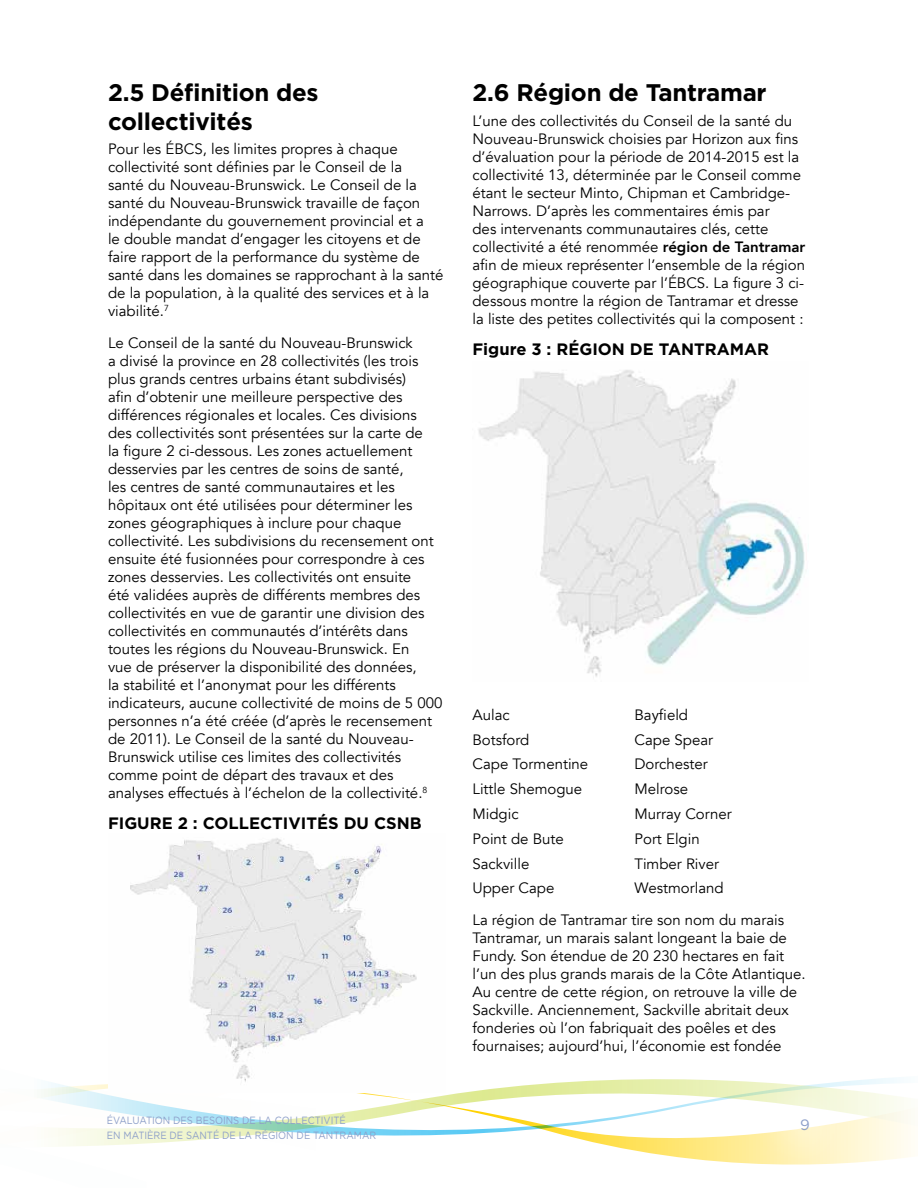
<style>
.page{position:relative;width:918px;height:1188px;background:#fff}
.page>*{position:absolute;margin:0;border:0;box-sizing:border-box;transform-origin:0 0}
.t1{font:700 24px/28.8px "Gotham";letter-spacing:-.01em;color:#000}
.t2{font:700 16.5px "Gotham";color:#000}
.t3{font:15px/18px "Avenir";color:#000}
.t4{font:15px "Gotham";color:#8d9fc9}
.t5{font:10.5px/15px "Gotham";color:#8d9fc9;scale:.9 1}
.s1{font-weight:800}
</style>
<div class="page">
<svg style="left:316px;top:1077px;width:595px;height:87px"></svg>
<svg style="left:44px;top:1082px;width:272px;height:64px"></svg>
<svg style="left:752px;top:1077px;width:106px;height:88px"></svg>
<img style="left:108px;top:838px;width:338px;height:254px">
<img style="left:478px;top:370px;width:327px;height:307px">
<h1 class="t1" style="left:108px;top:77px;width:212px">2.5 Définition des collectivités</h1>
<p class="t3" style="left:108px;top:141px;width:337px">Pour les ÉBCS, les limites propres à chaque collectivité sont définies par le Conseil de la<br>santé du Nouveau-Brunswick. Le Conseil de la santé du Nouveau-Brunswick travaille de façon indépendante du gouvernement provincial et a<br>le double mandat d’engager les citoyens et de faire rapport de la performance du système de santé dans les domaines se rapprochant à la santé de la population, à la qualité des services et à la viabilité.<sup>7</sup></p>
<p class="t3" style="left:108px;top:334px;width:336px">Le Conseil de la santé du Nouveau-Brunswick<br>a divisé la province en 28 collectivités (les trois plus grands centres urbains étant subdivisés)<br>afin d’obtenir une meilleure perspective des différences régionales et locales. Ces divisions des collectivités sont présentées sur la carte de<br>la figure 2 ci-dessous. Les zones actuellement desservies par les centres de soins de santé,<br>les centres de santé communautaires et les hôpitaux ont été utilisées pour déterminer les zones géographiques à inclure pour chaque collectivité. Les subdivisions du recensement ont ensuite été fusionnées pour correspondre à ces zones desservies. Les collectivités ont ensuite<br>été validées auprès de différents membres des collectivités en vue de garantir une division des collectivités en communautés d’intérêts dans toutes les régions du Nouveau-Brunswick. En<br>vue de préserver la disponibilité des données,<br>la stabilité et l’anonymat pour les différents indicateurs, aucune collectivité de moins de 5 000 personnes n’a été créée (d’après le recensement de 2011). Le Conseil de la santé du Nouveau-Brunswick utilise ces limites des collectivités comme point de départ des travaux et des analyses effectués à l’échelon de la collectivité.<sup>8</sup></p>
<p class="t2" style="left:108px;top:814px;width:315px">FIGURE 2 : COLLECTIVITÉS DU CSNB</p>
<p class="t5" style="left:107px;top:1113px;width:301px">ÉVALUATION DES BESOINS DE LA COLLECTIVITÉ<br>EN MATIÈRE DE SANTÉ DE LA RÉGION DE TANTRAMAR</p>
<h1 class="t1" style="left:472px;top:77px;width:296px">2.6 Région de Tantramar</h1>
<p class="t3" style="left:472px;top:112px;width:334px">L’une des collectivités du Conseil de la santé du Nouveau-Brunswick choisies par Horizon aux fins d’évaluation pour la période de 2014-2015 est la collectivité 13, déterminée par le Conseil comme étant le secteur Minto, Chipman et Cambridge-Narrows. D’après les commentaires émis par<br>des intervenants communautaires clés, cette collectivité a été renommée <span class="s1">région de Tantramar </span>afin de mieux représenter l’ensemble de la région géographique couverte par l’ÉBCS. La figure 3 ci&shy;dessous montre la région de Tantramar et dresse la liste des petites collectivités qui la composent :</p>
<p class="t2" style="left:472px;top:340px;width:298px">Figure 3 : RÉGION DE TANTRAMAR</p>
<p class="t3" style="left:472px;top:706px;width:39px">Aulac</p>
<p class="t3" style="left:634px;top:706px;width:55px">Bayfield</p>
<p class="t3" style="left:472px;top:731px;width:58px">Botsford</p>
<p class="t3" style="left:634px;top:731px;width:80px">Cape Spear</p>
<p class="t3" style="left:472px;top:755px;width:117px">Cape Tormentine</p>
<p class="t3" style="left:634px;top:755px;width:75px">Dorchester</p>
<p class="t3" style="left:472px;top:780px;width:111px">Little Shemogue</p>
<p class="t3" style="left:634px;top:780px;width:55px">Melrose</p>
<p class="t3" style="left:472px;top:805px;width:48px">Midgic</p>
<p class="t3" style="left:634px;top:805px;width:99px">Murray Corner</p>
<p class="t3" style="left:472px;top:830px;width:93px">Point de Bute</p>
<p class="t3" style="left:634px;top:830px;width:67px">Port Elgin</p>
<p class="t3" style="left:472px;top:855px;width:58px">Sackville</p>
<p class="t3" style="left:634px;top:855px;width:86px">Timber River</p>
<p class="t3" style="left:472px;top:880px;width:83px">Upper Cape</p>
<p class="t3" style="left:472px;top:873px;width:313px;line-height:31.5px;text-indent:162px">Westmorland<br>La région de Tantramar tire son nom du marais</p>
<p class="t3" style="left:472px;top:929px;width:335px">Tantramar, un marais salant longeant la baie de Fundy. Son étendue de 20 230 hectares en fait l’un des plus grands marais de la Côte Atlantique.<br>Au centre de cette région, on retrouve la ville de Sackville. Anciennement, Sackville abritait deux fonderies où l’on fabriquait des poêles et des fournaises; aujourd’hui, l’économie est fondée</p>
<p class="t4" style="left:800px;top:1117px;width:11px">9</p>
</div>
